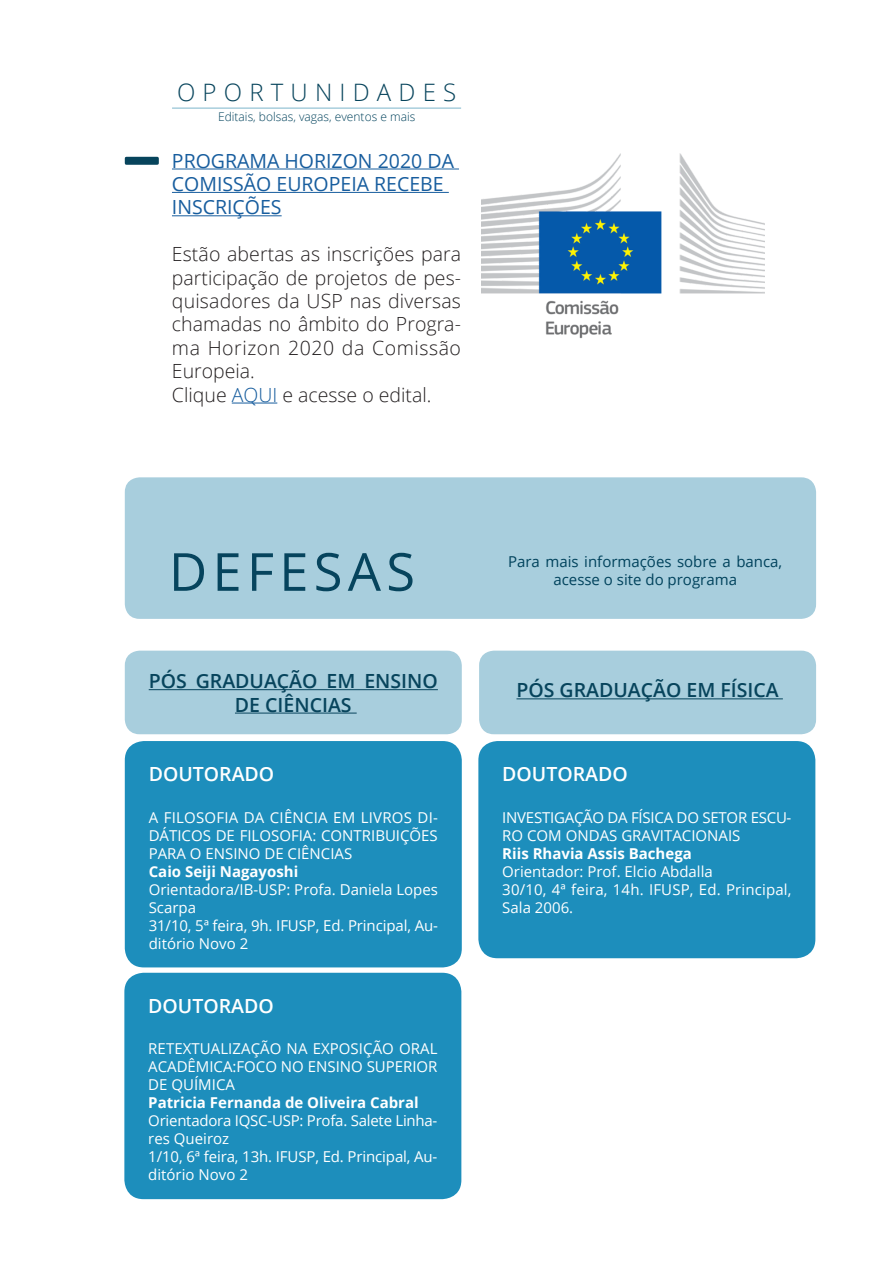
<style>
.page{position:relative;width:893px;height:1263px;background:#fff}
.page>*{position:absolute;margin:0;border:0;box-sizing:border-box;transform-origin:0 0}
.BIFUSP{font:52.5px "Open Sans";letter-spacing:.1em;color:#06445d}
.t1{font:300 24px "Open Sans";letter-spacing:.3em;color:#07445c}
.Corpo_de_texto{font:300 19.5px/23.4px "Open Sans";color:#231f20;text-align:justify}
.Título_do_conteúdo{font:19.5px/23.4px "Open Sans";color:#175d9e}
.Título_do_conteúdo-2{font:600 19.5px/23.4px "Open Sans";color:#07445c;text-align:center}
.Corpo_de_texto-2{font:600 19.5px "Open Sans";color:#fff}
.Corpo_de_texto-3{font:15px/18px "Open Sans";color:#fff}
.Corpo_de_texto-4{font:700 15px "Open Sans";color:#fff}
.Dia_da_semana{font:15px "Open Sans";color:#00425c}
.Dia_do_mês{font:300 12px "Open Sans";color:#00425c}
.s1{color:#175d9e}
</style>
<div class="page">
<hr style="left:172px;top:107px;width:289px;height:2px;background:#a8cedc">
<div style="left:126px;top:158px;width:32px;height:6px;background:#07445c"></div>
<div style="left:125px;top:157px;width:34px;height:8px;border:2px solid #07445c"></div>
<hr style="left:172px;top:168px;width:287px;height:1px;background:#175d9e">
<hr style="left:172px;top:192px;width:277px;height:1px;background:#175d9e">
<hr style="left:172px;top:215px;width:110px;height:1px;background:#175d9e">
<hr style="left:232px;top:402px;width:45px;height:1px;background:#175d9e">
<div style="left:479px;top:651px;width:337px;height:83px;background:#a8cedd;border-radius:15px"></div>
<div style="left:125px;top:651px;width:337px;height:83px;background:#a8cedd;border-radius:15px"></div>
<div style="left:125px;top:477px;width:691px;height:142px;background:#a8cedd;border-radius:15px"></div>
<hr style="left:516px;top:698px;width:267px;height:1px;background:#07445c">
<hr style="left:149px;top:689px;width:289px;height:1px;background:#07445c">
<hr style="left:235px;top:713px;width:122px;height:1px;background:#07445c">
<div style="left:125px;top:741px;width:337px;height:226px;background:#1d8ebc;border-radius:19px"></div>
<div style="left:124px;top:973px;width:337px;height:226px;background:#1d8ebc;border-radius:19px"></div>
<div style="left:478px;top:741px;width:337px;height:217px;background:#1d8ebc;border-radius:19px"></div>
<img style="left:481px;top:153px;width:284px;height:186px">
<p class="t1" style="left:177px;top:75px;width:281px">OPORTUNIDADES</p>
<p class="Dia_do_mês" style="left:218px;top:109px;width:199px">Editais, bolsas, vagas, eventos e mais</p>
<p class="Título_do_conteúdo" style="left:172px;top:148px;width:284px">PROGRAMA HORIZON 2020 DA<br>COMISSÃO EUROPEIA RECEBE<br>INSCRIÇÕES</p>
<p class="Corpo_de_texto" style="left:172px;top:242px;width:291px">Estão abertas as inscrições para participação de projetos de pes&shy;quisadores da USP nas diversas chamadas no âmbito do Progra&shy;ma Horizon 2020 da Comissão Europeia.</p>
<p class="Corpo_de_texto" style="left:172px;top:382px;width:261px">Clique <span class="s1">AQUI</span> e acesse o edital.</p>
<p class="BIFUSP" style="left:169px;top:536px;width:248px">DEFESAS</p>
<p class="Título_do_conteúdo-2" style="left:149px;top:669px;width:291px">PÓS GRADUAÇÃO EM ENSINO<br>DE CIÊNCIAS</p>
<p class="Corpo_de_texto-2" style="left:149px;top:761px;width:127px">DOUTORADO</p>
<p class="Corpo_de_texto-3" style="left:149px;top:808px;width:291px;text-align:justify">A FILOSOFIA DA CIÊNCIA EM LIVROS DI-DÁTICOS DE FILOSOFIA: CONTRIBUIÇÕES PARA O ENSINO DE CIÊNCIAS</p>
<p class="Corpo_de_texto-4" style="left:149px;top:860px;width:151px">Caio Seiji Nagayoshi</p>
<p class="Corpo_de_texto-3" style="left:149px;top:880px;width:291px">Orientadora/IB-USP: Profa. Daniela Lopes<br>Scarpa</p>
<p class="Corpo_de_texto-3" style="left:149px;top:916px;width:291px">31/10, 5ª feira, 9h. IFUSP, Ed. Principal, Au&shy;ditório Novo 2</p>
<p class="Corpo_de_texto-2" style="left:148px;top:992px;width:127px">DOUTORADO</p>
<p class="Corpo_de_texto-3" style="left:148px;top:1039px;width:291px;text-align:justify">RETEXTUALIZAÇÃO NA EXPOSIÇÃO ORAL ACADÊMICA:FOCO NO ENSINO SUPERIOR DE QUÍMICA</p>
<p class="Corpo_de_texto-4" style="left:148px;top:1092px;width:272px">Patricia Fernanda de Oliveira Cabral</p>
<p class="Corpo_de_texto-3" style="left:148px;top:1111px;width:291px">Orientadora IQSC-USP: Profa. Salete Linha&shy;res Queiroz</p>
<p class="Corpo_de_texto-3" style="left:148px;top:1147px;width:291px">1/10, 6ª feira, 13h. IFUSP, Ed. Principal, Au&shy;ditório Novo 2</p>
<p class="Dia_da_semana" style="left:508px;top:552px;width:276px">Para mais informações sobre a banca,</p>
<p class="Dia_da_semana" style="left:553px;top:570px;width:185px">acesse o site do programa</p>
<p class="Título_do_conteúdo-2" style="left:516px;top:678px;width:264px">PÓS GRADUAÇÃO EM FÍSICA</p>
<p class="Corpo_de_texto-2" style="left:502px;top:761px;width:127px">DOUTORADO</p>
<p class="Corpo_de_texto-3" style="left:502px;top:808px;width:291px">INVESTIGAÇÃO DA FÍSICA DO SETOR ESCU-<br>RO COM ONDAS GRAVITACIONAIS</p>
<p class="Corpo_de_texto-4" style="left:502px;top:842px;width:191px">Riis Rhavia Assis Bachega</p>
<p class="Corpo_de_texto-3" style="left:502px;top:862px;width:212px">Orientador: Prof. Elcio Abdalla</p>
<p class="Corpo_de_texto-3" style="left:502px;top:880px;width:291px">30/10, 4ª feira, 14h. IFUSP, Ed. Principal,<br>Sala 2006.</p>
</div>
